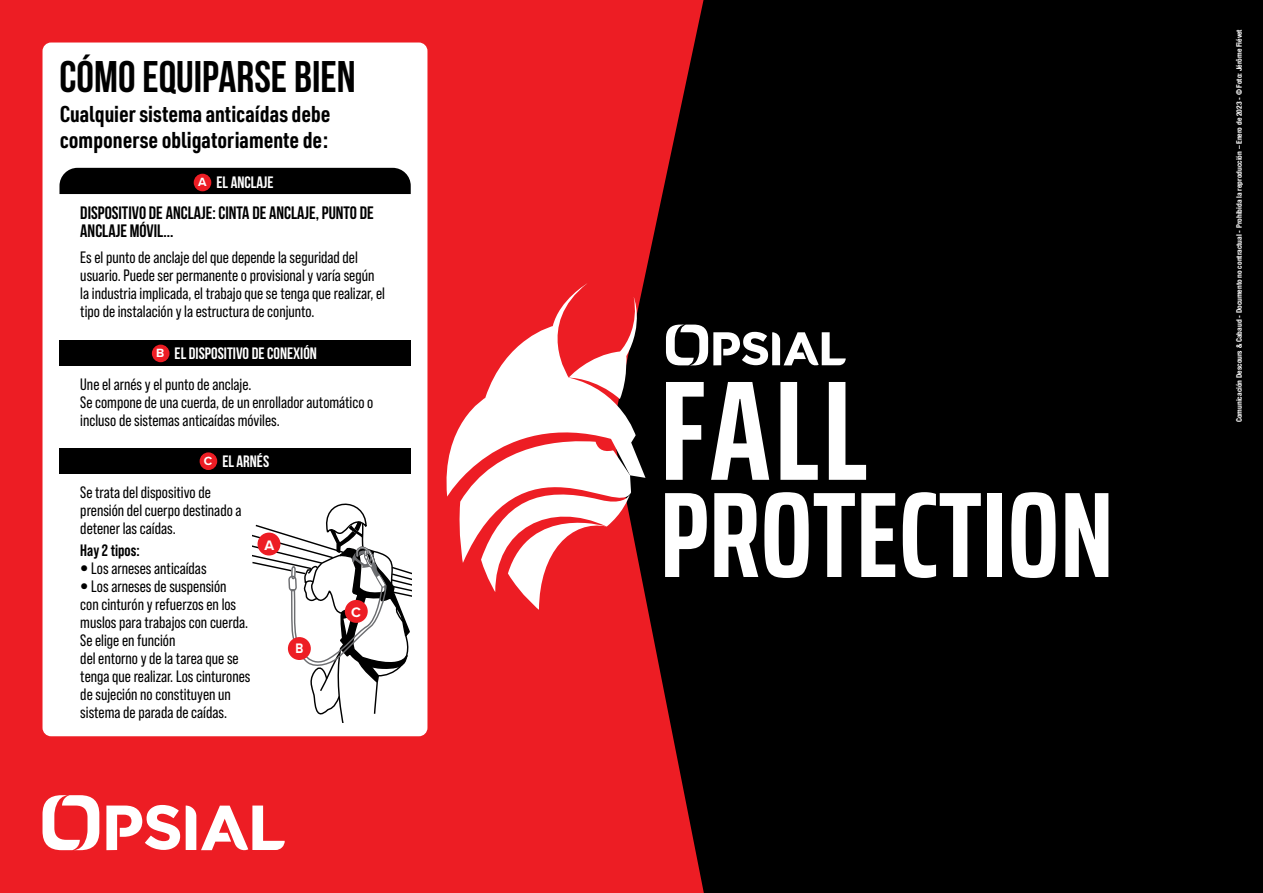
<style>
.page{position:relative;width:1263px;height:893px;background:#fff}
.page>*{position:absolute;margin:0;border:0;box-sizing:border-box;transform-origin:0 0}
.t1{font:700 44.25px "Bebas Neue";color:#000}
.t2{font:700 22.5px/25.5px "URWDIN Cond";color:#000}
.t3{font:700 18px/18.3px "Bebas Neue";color:#000}
.t4{font:16.5px/18px "Bebas Neue Pro";color:#000}
.t5{font:700 16.5px "Bebas Neue";color:#fff}
.t6{font:700 16.5px "Bebas Neue Pro";color:#000}
.t7{font:700 14.25px "Proxima Nova A";color:#fff}
.t8{font:700 14.25px "Proxima Nova A";color:#fff;scale:.84 1}
.t9{font:700 condensed 7.5px "Helvetica Neue LT Com";color:#fff}
.s1{font-family:"Proxima Nova A";font-size:12.3px}
.s2{font-family:"Helvetica Neue LT Com";font-weight:700;font-stretch:condensed}
</style>
<div class="page">
<div style="left:0;top:0;width:740px;height:893px;background:#ed1d24"></div>
<div style="left:43px;top:43px;width:384px;height:693px;background:#fff;border-radius:9px"></div>
<div style="left:643px;top:0;width:620px;height:893px;background:#000"></div>
<div style="left:59px;top:168px;width:352px;height:26px;background:#000"></div>
<div style="left:194px;top:174px;width:17px;height:17px;background:#ed1d24;border-radius:50%"></div>
<svg style="left:43px;top:795px;width:56px;height:55px"></svg>
<svg style="left:186px;top:805px;width:99px;height:45px"></svg>
<svg style="left:106px;top:805px;width:74px;height:45px"></svg>
<svg style="left:666px;top:382px;width:38px;height:98px;background:#979797"></svg>
<svg style="left:711px;top:382px;width:58px;height:98px"></svg>
<svg style="left:780px;top:382px;width:38px;height:98px"></svg>
<svg style="left:829px;top:382px;width:37px;height:98px"></svg>
<svg style="left:665px;top:493px;width:42px;height:84px;background:#9e9e9e"></svg>
<svg style="left:714px;top:493px;width:44px;height:84px"></svg>
<svg style="left:764px;top:492px;width:91px;height:86px"></svg>
<svg style="left:861px;top:493px;width:34px;height:84px"></svg>
<svg style="left:903px;top:492px;width:78px;height:86px"></svg>
<div style="left:987px;top:493px;width:15px;height:84px;background:#fff"></div>
<svg style="left:1011px;top:492px;width:45px;height:86px"></svg>
<svg style="left:1065px;top:493px;width:43px;height:84px"></svg>
<svg style="left:666px;top:325px;width:180px;height:41px"></svg>
<svg style="left:446px;top:283px;width:199px;height:327px"></svg>
<div style="left:59px;top:340px;width:351px;height:26px;background:#000"></div>
<div style="left:59px;top:448px;width:351px;height:26px;background:#000"></div>
<div style="left:152px;top:345px;width:17px;height:17px;background:#ed1d24;border-radius:50%"></div>
<div style="left:200px;top:452px;width:17px;height:18px;background:#ed1d24;border-radius:50%"></div>
<svg style="left:252px;top:503px;width:159px;height:219px"></svg>
<div style="left:345px;top:600px;width:23px;height:23px;background:#ed1d24;border-radius:50%"></div>
<h1 class="t1" style="left:59px;top:52px;width:298px">CÓMO EQUIPARSE BIEN</h1>
<h2 class="t2" style="left:60px;top:101px;width:272px">Cualquier sistema anticaídas debe componerse obligatoriamente de:</h2>
<p class="t5" style="left:198px;top:173px;width:77px"><span class="s1">A</span> EL ANCLAJE</p>
<p class="t3" style="left:80px;top:204px;width:295px">DISPOSITIVO DE ANCLAJE: CINTA DE ANCLAJE, PUNTO DE<br>ANCLAJE MÓVIL...</p>
<p class="t4" style="left:80px;top:248px;width:306px">Es el punto de anclaje del que depende la seguridad del usuario. Puede ser permanente o provisional y varía según la industria implicada, el trabajo que se tenga que realizar, el tipo de instalación y la estructura de conjunto.</p>
<p class="t5" style="left:156px;top:344px;width:162px"><span class="s1">B</span> EL DISPOSITIVO DE CONEXIÓN</p>
<p class="t4" style="left:80px;top:375px;width:294px">Une el arnés y el punto de anclaje.<br>Se compone de una cuerda, de un enrollador automático o incluso de sistemas anticaídas móviles.</p>
<p class="t5" style="left:204px;top:452px;width:67px"><span class="s1">C</span> EL ARNÉS</p>
<p class="t4" style="left:80px;top:483px;width:163px">Se trata del dispositivo de prensión del cuerpo destinado a detener las caídas.</p>
<p class="t6" style="left:80px;top:541px;width:61px">Hay 2 tipos:</p>
<p class="t4" style="left:80px;top:559px;width:128px"><span class="s2">•</span> Los arneses anticaídas</p>
<p class="t4" style="left:80px;top:577px;width:172px"><span class="s2">•</span> Los arneses de suspensión<br>con cinturón y refuerzos en los muslos para trabajos con cuerda.<br>Se elige en función<br>del entorno y de la tarea que se tenga que realizar. Los cinturones de sujeción no constituyen un sistema de parada de caídas.</p>
<p class="t7" style="left:264px;top:534px;width:11px">A</p>
<p class="t8" style="left:295px;top:638px;width:11px">B</p>
<p class="t7" style="left:351px;top:601px;width:11px">C</p>
<p class="t9" style="left:1234px;top:422px;width:394px;rotate:-90deg">Comunicación Descours &amp; Cabaud - Documento no contractual - Prohibida la reproducción – Enero de 2023 - © Foto: Jérôme Fiévet</p>
</div>
